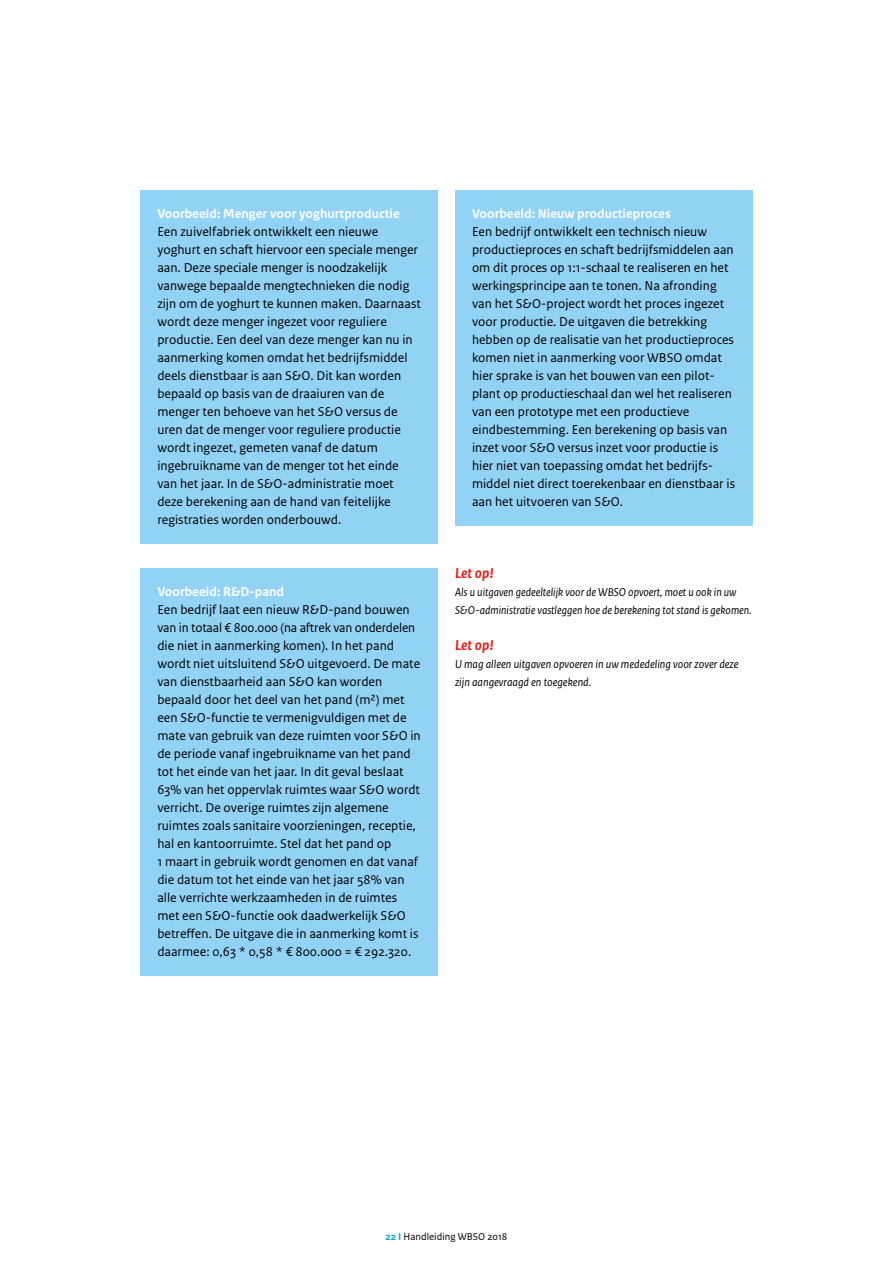
<style>
.page{position:relative;width:893px;height:1263px;background:#fff}
.page>*{position:absolute;margin:0;border:0;box-sizing:border-box;transform-origin:0 0}
.t1{font:italic 700 15px "Rijksoverheid Sans Text";color:#e41f13}
.t2{font:13.5px/18px "Rijksoverheid Sans Text";color:#000}
.t3{font:700 13.5px "Rijksoverheid Sans Text";color:#fff}
.t4{font:italic 12px/18px "Rijksoverheid Sans Text";color:#000}
.t5{font:10.5px "Rijksoverheid Sans Text";color:#000}
.s1{font-weight:700;color:#009fe3}
</style>
<div class="page">
<div style="left:140px;top:190px;width:298px;height:30px;background:#92d2f4"></div>
<div style="left:140px;top:208px;width:298px;height:335px;background:#92d2f4"></div>
<div style="left:140px;top:568px;width:298px;height:30px;background:#92d2f4"></div>
<div style="left:140px;top:586px;width:298px;height:389px;background:#92d2f4"></div>
<div style="left:455px;top:190px;width:298px;height:30px;background:#92d2f4"></div>
<div style="left:455px;top:208px;width:298px;height:317px;background:#92d2f4"></div>
<p class="t3" style="left:157px;top:206px;width:244px">Voorbeeld: Menger voor yoghurtproductie</p>
<p class="t2" style="left:157px;top:223px;width:265px">Een zuivelfabriek ontwikkelt een nieuwe yoghurt en schaft hiervoor een speciale menger aan. Deze speciale menger is noodzakelijk vanwege bepaalde mengtechnieken die nodig zijn om de yoghurt te kunnen maken. Daarnaast wordt deze menger ingezet voor reguliere productie. Een deel van deze menger kan nu in aanmerking komen omdat het bedrijfsmiddel deels dienstbaar is aan S&amp;O. Dit kan worden bepaald op basis van de draaiuren van de menger ten behoeve van het S&amp;O versus de uren dat de menger voor reguliere productie wordt ingezet, gemeten vanaf de datum ingebruikname van de menger tot het einde van het jaar. In de S&amp;O-administratie moet deze berekening aan de hand van feitelijke registraties worden onderbouwd.</p>
<p class="t3" style="left:157px;top:584px;width:128px">Voorbeeld: R&amp;D-pand</p>
<p class="t2" style="left:157px;top:601px;width:265px">Een bedrijf laat een nieuw R&amp;D-pand bouwen van in totaal € 800.000 (na aftrek van onderdelen die niet in aanmerking komen). In het pand wordt niet uitsluitend S&amp;O uitgevoerd. De mate van dienstbaarheid aan S&amp;O kan worden bepaald door het deel van het pand (m²) met een S&amp;O-functie te vermenigvuldigen met de mate van gebruik van deze ruimten voor S&amp;O in de periode vanaf ingebruikname van het pand tot het einde van het jaar. In dit geval beslaat 63% van het oppervlak ruimtes waar S&amp;O wordt verricht. De overige ruimtes zijn algemene ruimtes zoals sanitaire voorzieningen, receptie, hal en kantoorruimte. Stel dat het pand op<br>1 maart in gebruik wordt genomen en dat vanaf die datum tot het einde van het jaar 58% van alle verrichte werkzaamheden in de ruimtes met een S&amp;O-functie ook daadwerkelijk S&amp;O betreffen. De uitgave die in aanmerking komt is daarmee: 0,63 * 0,58 * € 800.000 = € 292.320.</p>
<p class="t3" style="left:472px;top:206px;width:200px">Voorbeeld: Nieuw productieproces</p>
<p class="t2" style="left:472px;top:223px;width:265px">Een bedrijf ontwikkelt een technisch nieuw productieproces en schaft bedrijfsmiddelen aan om dit proces op 1:1-schaal te realiseren en het werkingsprincipe aan te tonen. Na afronding van het S&amp;O-project wordt het proces ingezet voor productie. De uitgaven die betrekking hebben op de realisatie van het productieproces komen niet in aanmerking voor WBSO omdat hier sprake is van het bouwen van een pilot&shy;plant op productieschaal dan wel het realiseren van een prototype met een productieve eindbestemming. Een berekening op basis van inzet voor S&amp;O versus inzet voor productie is hier niet van toepassing omdat het bedrijfs&shy;middel niet direct toerekenbaar en dienstbaar is aan het uitvoeren van S&amp;O.</p>
<p class="t1" style="left:455px;top:564px;width:40px">Let op!</p>
<p class="t4" style="left:455px;top:583px;width:298px">Als u uitgaven gedeeltelijk voor de WBSO opvoert, moet u ook in uw<br>S&amp;O-administratie vastleggen hoe de berekening tot stand is gekomen.</p>
<p class="t1" style="left:455px;top:636px;width:40px">Let op!</p>
<p class="t4" style="left:455px;top:655px;width:285px">U mag alleen uitgaven opvoeren in uw mededeling voor zover deze zijn aangevraagd en toegekend.</p>
<p class="t5" style="left:385px;top:1231px;width:123px"><span class="s1">22 I</span> Handleiding WBSO 2018</p>
</div>
